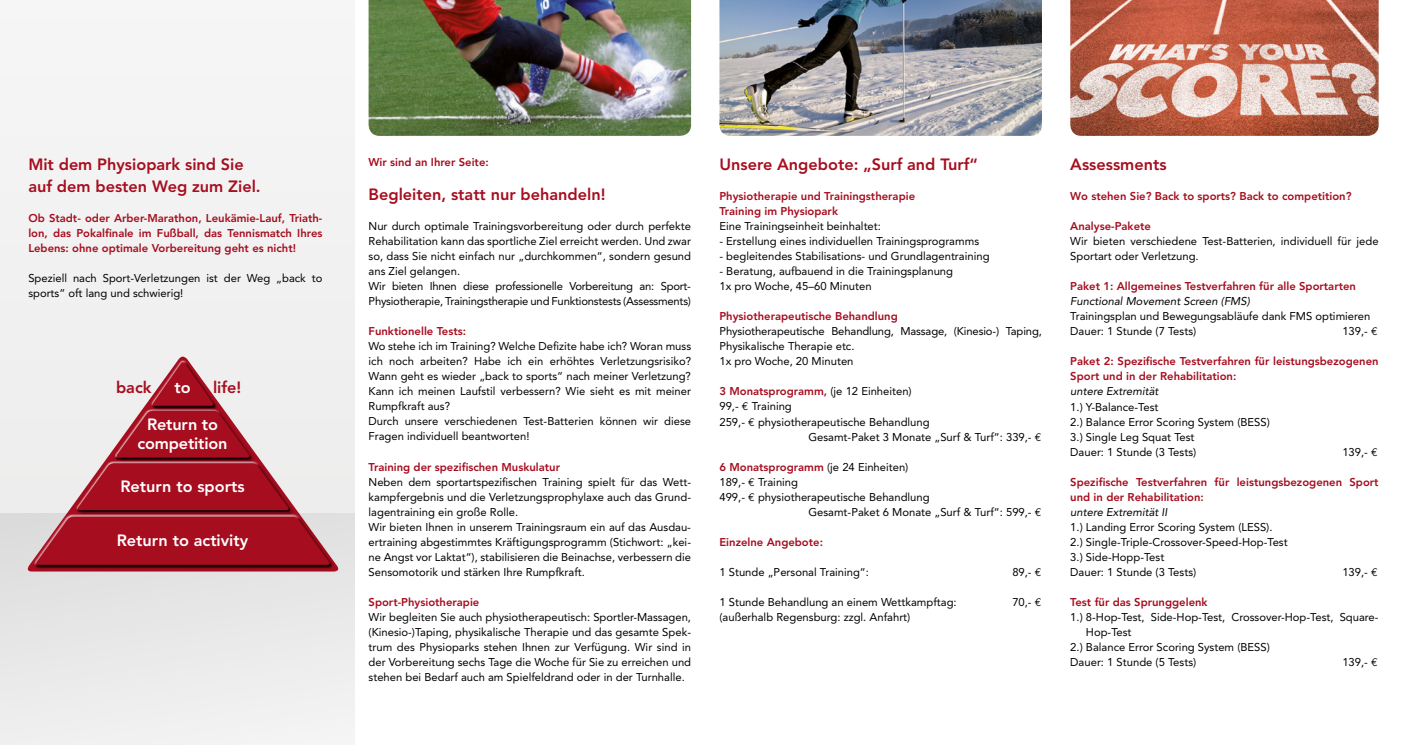
<style>
.page{position:relative;width:1407px;height:745px;background:#fff}
.page>*{position:absolute;margin:0;border:0;box-sizing:border-box;transform-origin:0 0}
.t1{font:800 16.25px/21.2px "Avenir";color:#a60d1f}
.t2{font:800 16.25px/18.8px "Avenir";color:#fff;text-align:center}
.t3{font:11.25px/15px "Avenir";color:#000}
.t4{font:800 11.25px/15px "Avenir";color:#a60d1f}
.t5{font:italic 11.25px "Avenir";color:#000}
.s1{font-weight:400;color:#000}
.s2{font-family:"Euro Mono"}
</style>
<div class="page">
<div style="left:0;top:0;width:354px;height:518px;background:#f3f3f2"></div>
<div style="left:0;top:513px;width:354px;height:231px;background:#eaeaea"></div>
<img style="left:369px;top:0;width:322px;height:136px">
<img style="left:719px;top:0;width:323px;height:136px">
<img style="left:1070px;top:0;width:308px;height:136px">
<svg style="left:25px;top:356px;width:314px;height:215px"></svg>
<div style="left:116px;top:410px;width:139px;height:53px;background:#000;opacity:.5"></div>
<div style="left:115px;top:413px;width:136px;height:46px;background:#6d0814"></div>
<div style="left:77px;top:462px;width:217px;height:53px;background:#000;opacity:.5"></div>
<div style="left:76px;top:461px;width:214px;height:48px;background:#fff;opacity:.75"></div>
<div style="left:76px;top:465px;width:214px;height:47px;background:#2a0207"></div>
<svg style="left:76px;top:463px;width:214px;height:47px;background:#ad2535"></svg>
<svg style="left:115px;top:360px;width:136px;height:97px"></svg>
<div style="left:35px;top:515px;width:300px;height:55px;background:#000;opacity:.5"></div>
<div style="left:34px;top:514px;width:297px;height:51px;background:#fff;opacity:.75"></div>
<div style="left:34px;top:518px;width:298px;height:49px;background:#000;opacity:.75"></div>
<svg style="left:35px;top:516px;width:296px;height:48px;background:#ab2132"></svg>
<h1 class="t1" style="left:28px;top:154px;width:234px">Mit dem Physiopark sind Sie auf dem besten Weg zum Ziel.</h1>
<p class="t4" style="left:28px;top:210px;width:296px;text-align:justify">Ob Stadt- oder Arber-Marathon, Leukämie-Lauf, Triath&shy;lon, das Pokalfinale im Fußball, das Tennismatch Ihres Lebens: ohne optimale Vorbereitung geht es nicht!</p>
<p class="t3" style="left:28px;top:270px;width:296px">Speziell nach Sport-Verletzungen ist der Weg „back to sports“ oft lang und schwierig!</p>
<h1 class="t1" style="left:116px;top:376px;width:37px">back</h1>
<h1 class="t1" style="left:213px;top:376px;width:30px">life!</h1>
<h1 class="t2" style="left:174px;top:377px;width:18px">to</h1>
<h1 class="t2" style="left:137px;top:415px;width:92px">Return to competition</h1>
<h1 class="t2" style="left:120px;top:477px;width:126px">Return to sports</h1>
<h1 class="t2" style="left:117px;top:530px;width:133px">Return to activity</h1>
<p class="t4" style="left:369px;top:155px;width:122px">Wir sind an Ihrer Seite:</p>
<h1 class="t1" style="left:369px;top:184px;width:238px">Begleiten, statt nur behandeln!</h1>
<p class="t3" style="left:369px;top:219px;width:324px">Nur durch optimale Trainingsvorbereitung oder durch perfekte Rehabilitation kann das sportliche Ziel erreicht werden. Und zwar so, dass Sie nicht einfach nur „durchkommen“, sondern gesund ans Ziel gelangen.<br>Wir bieten Ihnen diese professionelle Vorbereitung an: Sport-Physiotherapie, Trainingstherapie und Funktionstests (Assessments)</p>
<p class="t4" style="left:369px;top:324px;width:99px">Funktionelle Tests:</p>
<p class="t3" style="left:369px;top:339px;width:324px">Wo stehe ich im Training? Welche Defizite habe ich? Woran muss ich noch arbeiten? Habe ich ein erhöhtes Verletzungsrisiko?<br>Wann geht es wieder „back to sports“ nach meiner Verletzung?<br>Kann ich meinen Laufstil verbessern? Wie sieht es mit meiner Rumpfkraft aus?<br>Durch unsere verschiedenen Test-Batterien können wir diese Fragen individuell beantworten!</p>
<p class="t4" style="left:369px;top:459px;width:193px">Training der spezifischen Muskulatur</p>
<p class="t3" style="left:369px;top:474px;width:324px">Neben dem sportartspezifischen Training spielt für das Wett&shy;kampfergebnis und die Verletzungsprophylaxe auch das Grund&shy;lagentraining ein große Rolle.<br>Wir bieten Ihnen in unserem Trainingsraum ein auf das Ausdau&shy;ertraining abgestimmtes Kräftigungsprogramm (Stichwort: „kei&shy;ne Angst vor Laktat“), stabilisieren die Beinachse, verbessern die Sensomotorik und stärken Ihre Rumpfkraft.</p>
<p class="t4" style="left:369px;top:593px;width:112px">Sport-Physiotherapie</p>
<p class="t3" style="left:369px;top:609px;width:324px;text-align:justify">Wir begleiten Sie auch physiotherapeutisch: Sportler-Massagen, (Kinesio-)Taping, physikalische Therapie und das gesamte Spek&shy;trum des Physioparks stehen Ihnen zur Verfügung. Wir sind in der Vorbereitung sechs Tage die Woche für Sie zu erreichen und stehen bei Bedarf auch am Spielfeldrand oder in der Turnhalle.</p>
<h1 class="t1" style="left:719px;top:154px;width:260px">Unsere Angebote: „Surf and Turf“</h1>
<p class="t4" style="left:719px;top:189px;width:197px">Physiotherapie und Trainingstherapie<br>Training im Physiopark</p>
<p class="t3" style="left:719px;top:219px;width:163px">Eine Trainingseinheit beinhaltet:</p>
<p class="t3" style="left:719px;top:234px;width:261px">- Erstellung eines individuellen Trainingsprogramms</p>
<p class="t3" style="left:719px;top:249px;width:272px">- begleitendes Stabilisations- und Grundlagentraining</p>
<p class="t3" style="left:719px;top:264px;width:235px">- Beratung, aufbauend in die Trainingsplanung<br>1x pro Woche, 45–60 Minuten</p>
<p class="t4" style="left:719px;top:309px;width:180px">Physiotherapeutische Behandlung</p>
<p class="t3" style="left:719px;top:324px;width:324px">Physiotherapeutische Behandlung, Massage, (Kinesio-) Taping,<br>Physikalische Therapie etc.<br>1x pro Woche, 20 Minuten</p>
<p class="t4" style="left:719px;top:384px;width:194px">3 Monatsprogramm, <span class="s1">(je 12 Einheiten)</span></p>
<p class="t3" style="left:719px;top:399px;width:74px">99,- <span class="s2">E</span> Training</p>
<p class="t3" style="left:719px;top:414px;width:212px">259,- <span class="s2">E</span> physiotherapeutische Behandlung</p>
<p class="t3" style="left:808px;top:429px;width:235px">Gesamt-Paket 3 Monate „Surf &amp; Turf“: 339,- <span class="s2">E</span></p>
<p class="t4" style="left:719px;top:459px;width:190px">6 Monatsprogramm <span class="s1">(je 24 Einheiten)</span></p>
<p class="t3" style="left:719px;top:474px;width:80px">189,- <span class="s2">E</span> Training</p>
<p class="t3" style="left:719px;top:489px;width:212px">499,- <span class="s2">E</span> physiotherapeutische Behandlung</p>
<p class="t3" style="left:808px;top:504px;width:235px">Gesamt-Paket 6 Monate „Surf &amp; Turf“: 599,- <span class="s2">E</span></p>
<p class="t4" style="left:719px;top:534px;width:105px">Einzelne Angebote:</p>
<p class="t3" style="left:719px;top:564px;width:151px">1 Stunde „Personal Training“:</p>
<p class="t3" style="left:1012px;top:564px;width:31px">89,- <span class="s2">E</span></p>
<p class="t3" style="left:719px;top:594px;width:239px">1 Stunde Behandlung an einem Wettkampftag:</p>
<p class="t3" style="left:1012px;top:594px;width:31px">70,- <span class="s2">E</span></p>
<p class="t3" style="left:719px;top:609px;width:192px">(außerhalb Regensburg: zzgl. Anfahrt)</p>
<h1 class="t1" style="left:1070px;top:154px;width:98px">Assessments</h1>
<p class="t4" style="left:1070px;top:189px;width:283px">Wo stehen Sie? Back to sports? Back to competition?</p>
<p class="t4" style="left:1070px;top:219px;width:82px">Analyse-Pakete</p>
<p class="t3" style="left:1070px;top:234px;width:310px">Wir bieten verschiedene Test-Batterien, individuell für jede<br>Sportart oder Verletzung.</p>
<p class="t4" style="left:1070px;top:279px;width:287px">Paket 1: Allgemeines Testverfahren für alle Sportarten</p>
<p class="t5" style="left:1070px;top:295px;width:181px">Functional Movement Screen (FMS)</p>
<p class="t3" style="left:1070px;top:309px;width:302px">Trainingsplan und Bewegungsabläufe dank FMS optimieren<br>Dauer: 1 Stunde (7 Tests)</p>
<p class="t3" style="left:1342px;top:324px;width:37px">139,- <span class="s2">E</span></p>
<p class="t4" style="left:1070px;top:354px;width:310px">Paket 2: Spezifische Testverfahren für leistungsbezogenen<br>Sport und in der Rehabilitation:</p>
<p class="t5" style="left:1070px;top:385px;width:90px">untere Extremität</p>
<p class="t3" style="left:1070px;top:399px;width:201px">1.) Y-Balance-Test<br>2.) Balance Error Scoring System (BESS)<br>3.) Single Leg Squat Test<br>Dauer: 1 Stunde (3 Tests)</p>
<p class="t3" style="left:1342px;top:444px;width:37px">139,- <span class="s2">E</span></p>
<p class="t4" style="left:1070px;top:474px;width:310px">Spezifische Testverfahren für leistungsbezogenen Sport und in der Rehabilitation:</p>
<p class="t5" style="left:1070px;top:505px;width:99px">untere Extremität II</p>
<p class="t3" style="left:1070px;top:519px;width:219px">1.) Landing Error Scoring System (LESS).<br>2.) Single-Triple-Crossover-Speed-Hop-Test 3.) Side-Hopp-Test<br>Dauer: 1 Stunde (3 Tests)</p>
<p class="t3" style="left:1342px;top:564px;width:37px">139,- <span class="s2">E</span></p>
<p class="t4" style="left:1070px;top:594px;width:139px">Test für das Sprunggelenk</p>
<p class="t3" style="left:1070px;top:609px;width:309px">1.) 8-Hop-Test, Side-Hop-Test, Crossover-Hop-Test, Square-</p>
<p class="t3" style="left:1086px;top:624px;width:47px">Hop-Test</p>
<p class="t3" style="left:1070px;top:639px;width:201px">2.) Balance Error Scoring System (BESS)</p>
<p class="t3" style="left:1070px;top:654px;width:127px">Dauer: 1 Stunde (5 Tests)</p>
<p class="t3" style="left:1342px;top:654px;width:37px">139,- <span class="s2">E</span></p>
</div>
